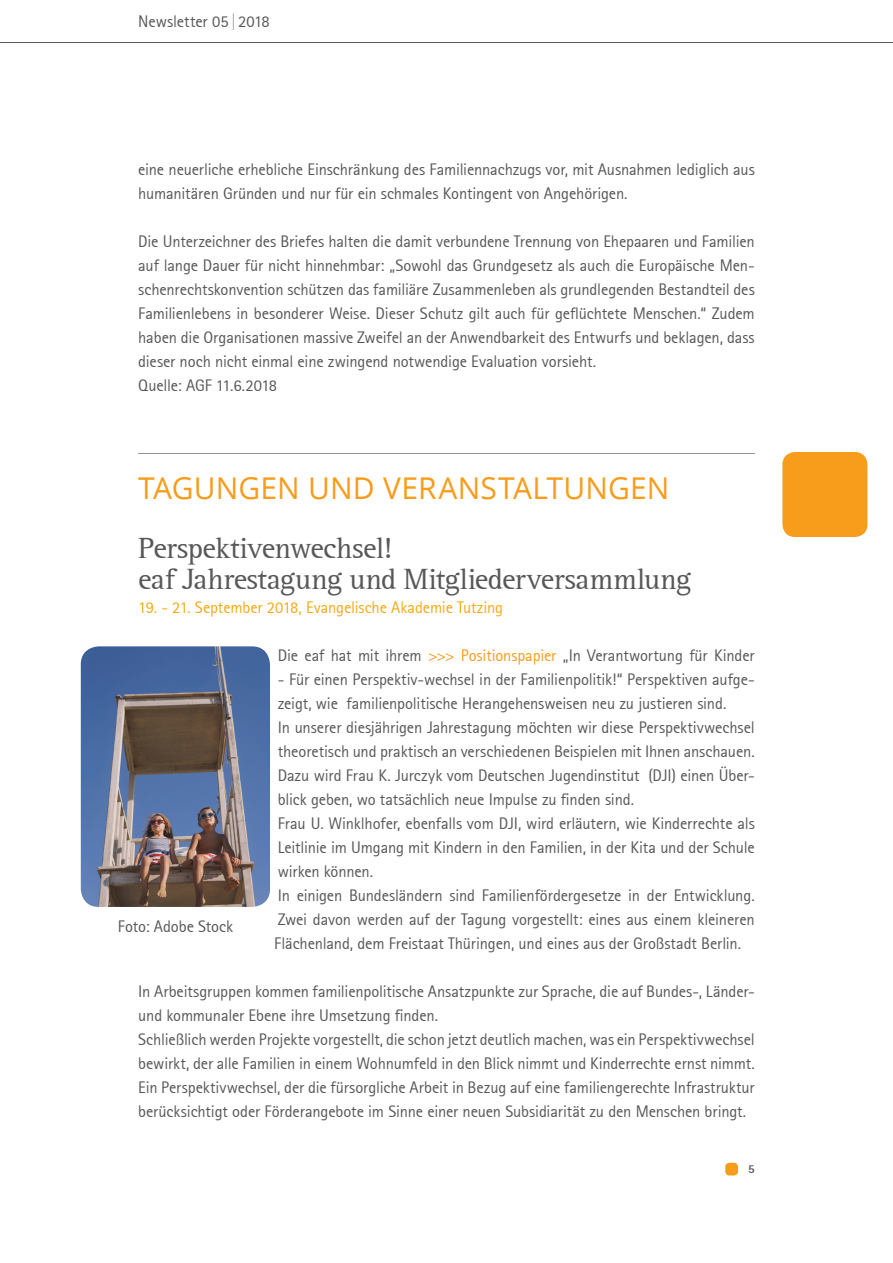
<style>
.page{position:relative;width:893px;height:1263px;background:#fff}
.page>*{position:absolute;margin:0;border:0;box-sizing:border-box;transform-origin:0 0}
.t1{font:30px/31.5px "Rotis Serif";letter-spacing:-.02em;color:#57585a}
.t2{font:30px "Open Sans";letter-spacing:.005em;color:#f89c1c}
.t3{font:16.5px/24px "Rotis Sans Serif";letter-spacing:-.01em;color:#57585a}
.t4{font:16.5px "Rotis Sans Serif";letter-spacing:-.01em;color:#f3aa16}
.t5{font:800 12px "Rotis Sans Serif";color:#57585a}
.s1{color:#939598}
.s2{color:#f89c1c}
</style>
<div class="page">
<div style="left:725px;top:1163px;width:13px;height:12px;background:#f89c1c;border-radius:4px"></div>
<hr style="left:0;top:42px;width:893px;height:1px;background:#57585a">
<div style="left:782px;top:452px;width:85px;height:85px;background:#f89c1c;border-radius:13px"></div>
<hr style="left:138px;top:453px;width:617px;height:1px;background:#939598">
<img style="left:81px;top:646px;width:189px;height:261px">
<p class="t3" style="left:138px;top:9px;width:133px">Newsletter 05<span class="s1">|</span> 2018</p>
<p class="t3" style="left:138px;top:157px;width:618px">eine neuerliche erhebliche Einschränkung des Familiennachzugs vor, mit Ausnahmen lediglich aus humanitären Gründen und nur für ein schmales Kontingent von Angehörigen.</p>
<p class="t3" style="left:138px;top:229px;width:618px">Die Unterzeichner des Briefes halten die damit verbundene Trennung von Ehepaaren und Familien auf lange Dauer für nicht hinnehmbar: „Sowohl das Grundgesetz als auch die Europäische Men&shy;schenrechtskonvention schützen das familiäre Zusammenleben als grundlegenden Bestandteil des Familienlebens in besonderer Weise. Dieser Schutz gilt auch für geflüchtete Menschen.“ Zudem haben die Organisationen massive Zweifel an der Anwendbarkeit des Entwurfs und beklagen, dass dieser noch nicht einmal eine zwingend notwendige Evaluation vorsieht.<br>Quelle: AGF 11.6.2018</p>
<h1 class="t2" style="left:138px;top:472px;width:533px">TAGUNGEN UND VERANSTALTUNGEN</h1>
<h1 class="t1" style="left:138px;top:533px;width:555px">Perspektivenwechsel!<br>eaf Jahrestagung und Mitgliederversammlung</h1>
<p class="t4" style="left:138px;top:598px;width:366px">19. - 21. September 2018, Evangelische Akademie Tutzing</p>
<p class="t3" style="left:278px;top:643px;width:478px">Die eaf hat mit ihrem <span class="s2">&gt;&gt;&gt; Positionspapier</span> „In Verantwortung für Kinder</p>
<p class="t3" style="left:274px;top:667px;width:482px">- Für einen Perspektiv-wechsel in der Familienpolitik!“ Perspektiven aufge&shy;zeigt, wie familienpolitische Herangehensweisen neu zu justieren sind.<br>In unserer diesjährigen Jahrestagung möchten wir diese Perspektivwechsel theoretisch und praktisch an verschiedenen Beispielen mit Ihnen anschauen.<br>Dazu wird Frau K. Jurczyk vom Deutschen Jugendinstitut (DJI) einen Über&shy;blick geben, wo tatsächlich neue Impulse zu finden sind.<br>Frau U. Winklhofer, ebenfalls vom DJI, wird erläutern, wie Kinderrechte als Leitlinie im Umgang mit Kindern in den Familien, in der Kita und der Schule wirken können.<br>In einigen Bundesländern sind Familienfördergesetze in der Entwicklung.<br>Zwei davon werden auf der Tagung vorgestellt: eines aus einem kleineren Flächenland, dem Freistaat Thüringen, und eines aus der Großstadt Berlin.</p>
<p class="t3" style="left:138px;top:980px;width:618px">In Arbeitsgruppen kommen familienpolitische Ansatzpunkte zur Sprache, die auf Bundes-, Länder&shy;und kommunaler Ebene ihre Umsetzung finden.<br>Schließlich werden Projekte vorgestellt, die schon jetzt deutlich machen, was ein Perspektivwechsel bewirkt, der alle Familien in einem Wohnumfeld in den Blick nimmt und Kinderrechte ernst nimmt.<br>Ein Perspektivwechsel, der die fürsorgliche Arbeit in Bezug auf eine familiengerechte Infrastruktur berücksichtigt oder Förderangebote im Sinne einer neuen Subsidiarität zu den Menschen bringt.</p>
<p class="t3" style="left:118px;top:914px;width:117px">Foto: Adobe Stock</p>
<p class="t5" style="left:748px;top:1161px;width:8px">5</p>
</div>
